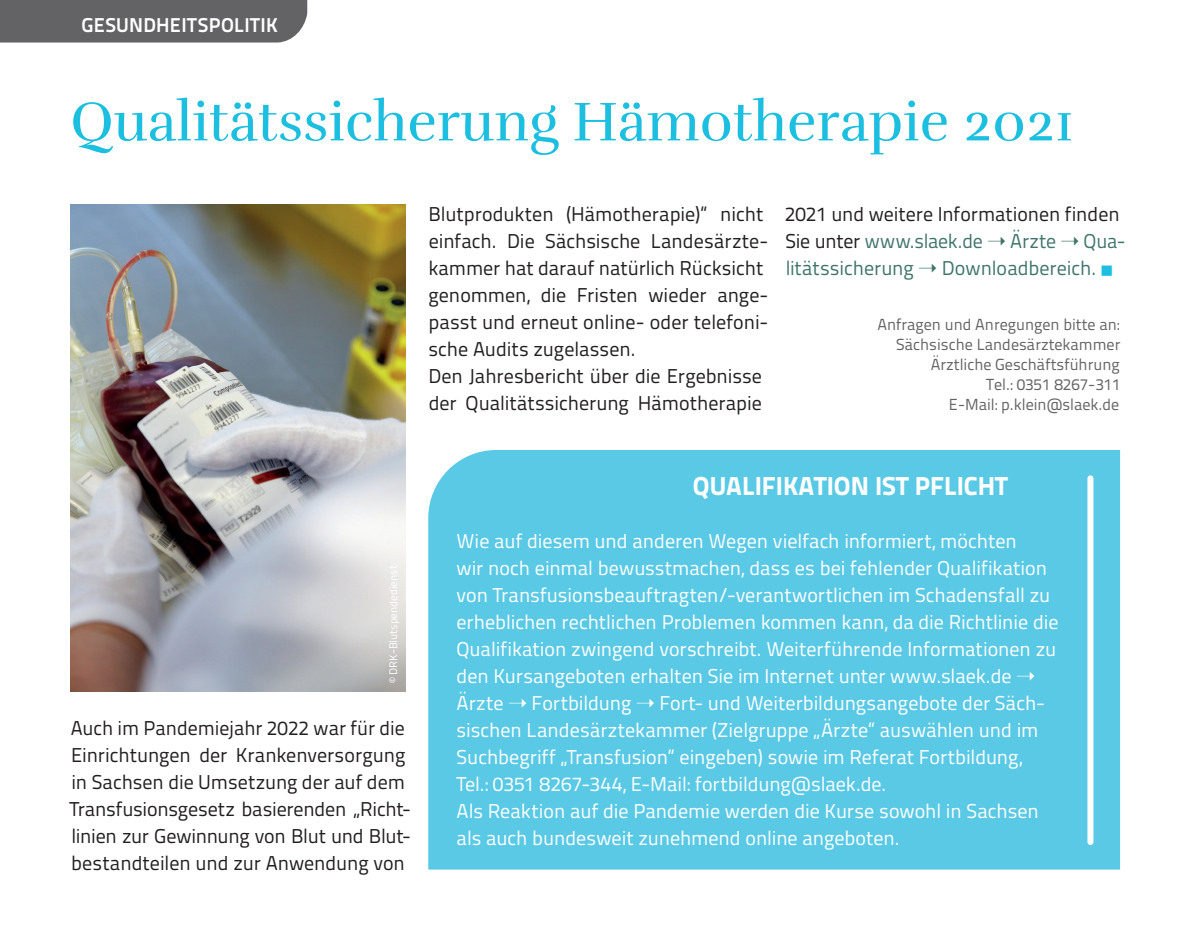
<style>
.page{position:relative;width:1191px;height:926px;background:#fff}
.page>*{position:absolute;margin:0;border:0;box-sizing:border-box;transform-origin:0 0}
.t1{font:56px "Rufina";color:#1cbfdf}
.t2{font:800 26px "Titillium Text";color:#fff}
.t3{font:20px/27px "Titillium Text";color:#fff}
.t4{font:20px/27px "Titillium Text";letter-spacing:-.005em;color:#231f20}
.t5{font:20px/27px "Titillium Text";letter-spacing:-.005em;color:#40756b}
.t6{font:700 20px "Titillium Text";letter-spacing:.015em;color:#fff}
.t7{font:16px/20px "Titillium Text";color:#636366;text-align:right}
.t8{font:11px "Titillium Text";color:#fff}
.s1{color:#231f20}
.s2{font-family:"Source Sans Variable";font-size:13px;color:#1cbfdf}
</style>
<div class="page">
<div style="left:0;top:0;width:307px;height:43px;background:#636366"></div>
<div style="left:428px;top:450px;width:692px;height:419px;background:#5ac9e5"></div>
<div style="left:1087px;top:478px;width:6px;height:364px;background:#fff"></div>
<img style="left:71px;top:204px;width:334px;height:487px">
<p class="t6" style="left:82px;top:9px;width:198px">GESUNDHEITSPOLITIK</p>
<h1 class="t1" style="left:70px;top:88px;width:1005px">Qualitätssicherung Hämotherapie 2021</h1>
<p class="t4" style="left:428px;top:200px;width:341px">Blutprodukten (Hämotherapie)“ nicht einfach. Die Sächsische Landesärzte&shy;kammer hat darauf natürlich Rücksicht genommen, die Fristen wieder ange&shy;passt und erneut online- oder telefoni&shy;sche Audits zugelassen.<br>Den Jahresbericht über die Ergebnisse der Qualitätssicherung Hämotherapie</p>
<p class="t5" style="left:784px;top:200px;width:340px"><span class="s1">2021 und weitere Informationen finden<br>Sie unter</span> www.slaek.de ➝ Ärzte ➝ Qua&shy;litätssicherung ➝ Downloadbereich. <span class="s2">■</span></p>
<p class="t7" style="left:877px;top:314px;width:245px">Anfragen und Anregungen bitte an:<br>Sächsische Landesärztekammer<br>Ärztliche Geschäftsführung<br>Tel. : 0351 8267-311<br>E-Mail: p. klein@slaek.de</p>
<p class="t8" style="left:385px;top:683px;width:119px;rotate:-90deg">© DRK-Blutspendedienst</p>
<p class="t4" style="left:69px;top:713px;width:340px">Auch im Pandemiejahr 2022 war für die Einrichtungen der Krankenversorgung in Sachsen die Umsetzung der auf dem Transfusionsgesetz basierenden „Richt&shy;linien zur Gewinnung von Blut und Blut&shy;bestandteilen und zur Anwendung von</p>
<h2 class="t2" style="left:693px;top:465px;width:316px">QUALIFIKATION IST PFLICHT</h2>
<p class="t3" style="left:456px;top:526px;width:603px">Wie auf diesem und anderen Wegen vielfach informiert, möchten<br>wir noch einmal bewusstmachen, dass es bei fehlender Qualifikation von Transfusionsbeauftragten/-verantwortlichen im Schadensfall zu erheblichen rechtlichen Problemen kommen kann, da die Richtlinie die Qualifikation zwingend vorschreibt. Weiterführende Informationen zu den Kursangeboten erhalten Sie im Internet unter www.slaek.de ➝ Ärzte ➝ Fortbildung ➝ Fort- und Weiterbildungsangebote der Säch&shy;sischen Landesärztekammer (Zielgruppe „Ärzte“ auswählen und im Suchbegriff „Transfusion“ eingeben) sowie im Referat Fortbildung, Tel.: 0351 8267-344, E-Mail: fortbildung@slaek.de.<br>Als Reaktion auf die Pandemie werden die Kurse sowohl in Sachsen als auch bundesweit zunehmend online angeboten.</p>
</div>
